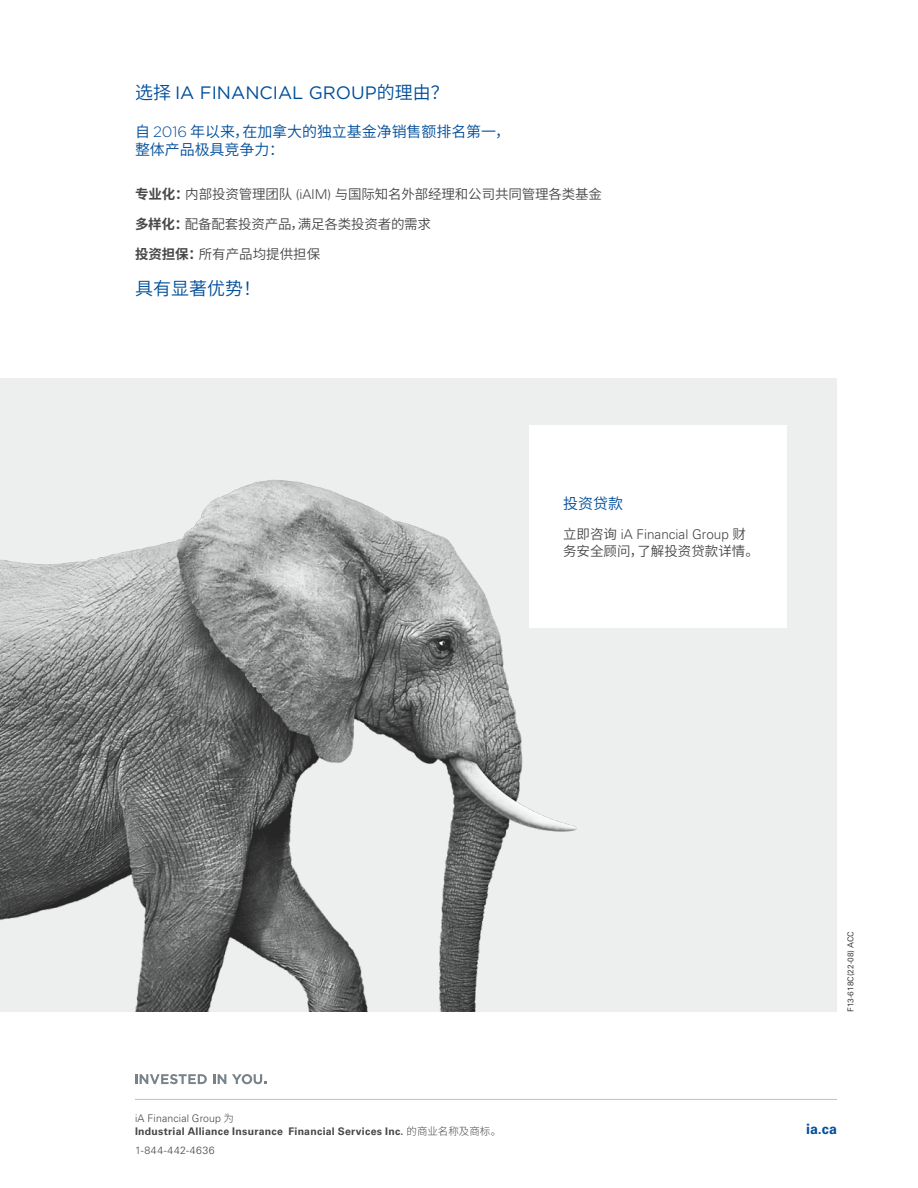
<style>
.page{position:relative;width:918px;height:1188px;background:#fff}
.page>*{position:absolute;margin:0;border:0;box-sizing:border-box;transform-origin:0 0}
.t1{font:18px "Gotham";color:#004e9a}
.t2{font:18px "Source Han Sans CN";color:#004e9a}
.H2_Small{font:15px/18px "Source Han Sans CN";letter-spacing:-.005em;color:#004e9a}
.Link__ia_ca{font:700 14.25px "Univers LT Pro 65";color:#004e9a}
.t3{font:13.5px/16.5px "Source Han Sans CN";letter-spacing:-.01em;color:#474747}
.t4{font:700 10.5px/12.8px "Univers LT Pro 65";letter-spacing:.025em;color:#474747}
.t5{font:300 10.5px "Univers LT Pro 45";letter-spacing:.05em;color:#474747}
.t6{font:8.25px "Univers LT Pro 55 Roman";color:#474747}
.s1{font-family:"Source Han Sans CN"}
.s2{font-family:"Gotham";font-weight:300}
.s3{font-weight:700}
.s4{font-family:"Univers LT Pro 45";font-weight:300}
.s5{font-family:"Source Han Sans CN";font-weight:300}
</style>
<div class="page">
<div style="left:0;top:378px;width:837px;height:634px;background:#edeeee"></div>
<img style="left:0;top:425px;width:787px;height:587px">
<div style="left:529px;top:426px;width:257px;height:202px;background:#fff"></div>
<hr style="left:135px;top:1099px;width:702px;height:1px;background:#bfc0c1">
<svg style="left:135px;top:1074px;width:72px;height:10px"></svg>
<svg style="left:213px;top:1074px;width:13px;height:10px"></svg>
<svg style="left:232px;top:1074px;width:34px;height:10px"></svg>
<h2 class="t1" style="left:135px;top:81px;width:315px"><span class="s1">选择</span> IA FINANCIAL GROUP<span class="s1">的理由？</span></h2>
<p class="H2_Small" style="left:135px;top:123px;width:377px">自 <span class="s2">2016</span> 年以来，在加拿大的独立基金净销售额排名第一，整体产品极具竞争力：</p>
<p class="t3" style="left:135px;top:186px;width:469px"><span class="s3">专业化：</span>内部投资管理团队 <span class="s4">(iAIM)</span> 与国际知名外部经理和公司共同管理各类基金</p>
<p class="t3" style="left:135px;top:216px;width:298px"><span class="s3">多样化：</span>配备配套投资产品，满足各类投资者的需求</p>
<p class="t3" style="left:135px;top:246px;width:187px"><span class="s3">投资担保：</span>所有产品均提供担保</p>
<p class="t2" style="left:135px;top:278px;width:127px">具有显著优势！</p>
<h2 class="H2_Small" style="left:563px;top:495px;width:61px">投资贷款</h2>
<p class="t3" style="left:563px;top:527px;width:197px">立即咨询 <span class="s4">iA Financial Group</span> 财务安全顾问，了解投资贷款详情。</p>
<p class="t4" style="left:135px;top:1111px;width:368px"><span class="s4">iA Financial Group</span> <span class="s5">为<br></span>Industrial Alliance Insurance和Financial Services Inc. <span class="s5">的商业名称及商标。</span></p>
<p class="t5" style="left:135px;top:1144px;width:81px">1-844-442-4636</p>
<p class="t6" style="left:845px;top:1012px;width:82px;rotate:-90deg">F13-618C(22-08) ACC</p>
<p class="Link__ia_ca" style="left:806px;top:1119px;width:32px">ia.ca</p>
</div>
